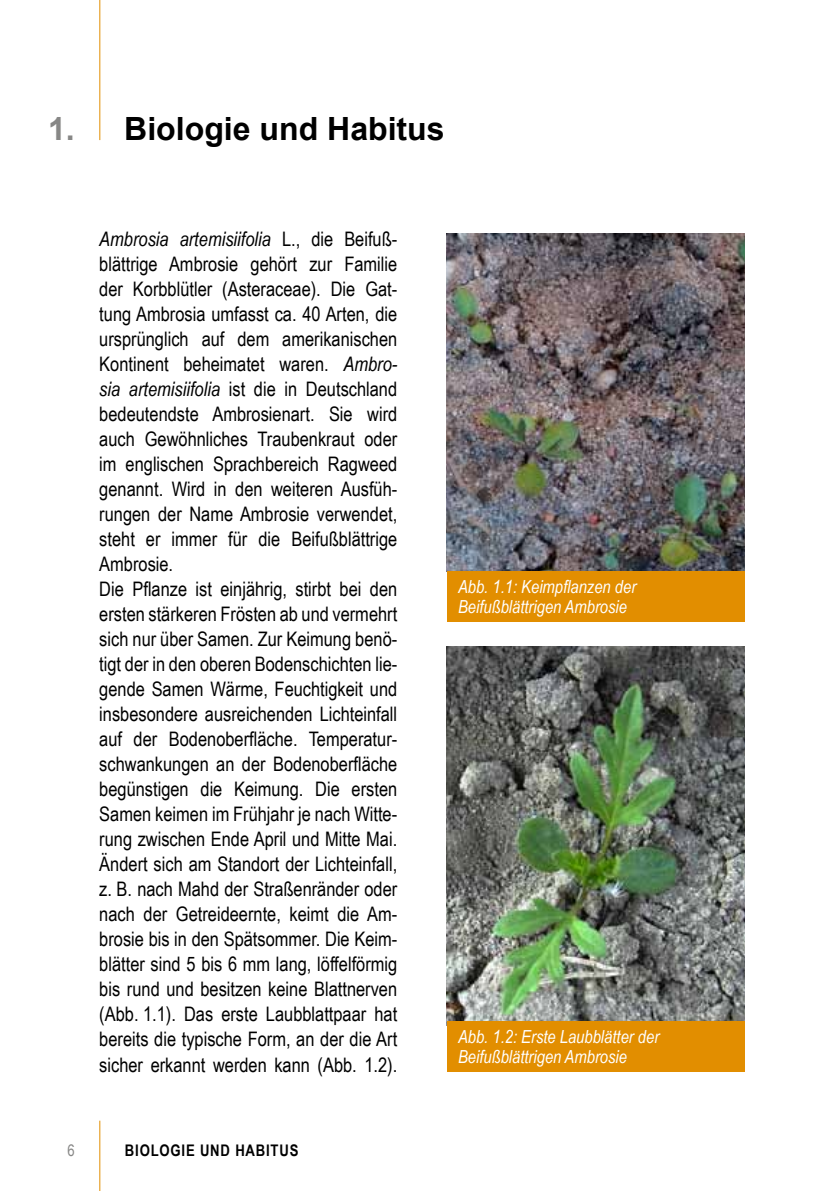
<style>
.page{position:relative;width:840px;height:1191px;background:#fff}
.page>*{position:absolute;margin:0;border:0;box-sizing:border-box;transform-origin:0 0}
.t1{font:700 32px "Arial";color:#000}
.t2{font:20px/25px "Arial Narrow";color:#000}
.t3{font:italic 18px/20px "Arial Narrow";color:#fff}
.t4{font:700 16px "Arial Narrow";letter-spacing:.05em;color:#000}
.t5{font:16px "Arial Narrow";color:#878786}
.s1{color:#878786}
.s2{font-style:italic}
</style>
<div class="page">
<hr style="left:99px;top:0;width:1px;height:140px;background:#e28e00">
<hr style="left:99px;top:1120px;width:1px;height:71px;background:#e28e00">
<img style="left:446px;top:234px;width:298px;height:337px">
<img style="left:446px;top:646px;width:298px;height:375px">
<div style="left:446px;top:571px;width:298px;height:51px;background:#e28e00"></div>
<div style="left:446px;top:1021px;width:298px;height:50px;background:#e28e00"></div>
<h1 class="t1" style="left:48px;top:106px;width:398px"><span class="s1">1.</span> Biologie und Habitus</h1>
<p class="t2" style="left:99px;top:226px;width:299px"><span class="s2">Ambrosia artemisiifolia</span> L., die Beifuß&shy;blättrige Ambrosie gehört zur Familie der Korbblütler (Asteraceae). Die Gat&shy;tung Ambrosia umfasst ca. 40 Arten, die ursprünglich auf dem amerikanischen Kontinent beheimatet waren. <span class="s2">Ambro&shy;sia artemisiifolia</span> ist die in Deutschland bedeutendste Ambrosienart. Sie wird auch Gewöhnliches Traubenkraut oder im englischen Sprachbereich Ragweed genannt. Wird in den weiteren Ausfüh&shy;rungen der Name Ambrosie verwendet, steht er immer für die Beifußblättrige Ambrosie.<br>Die Pflanze ist einjährig, stirbt bei den ersten stärkeren Frösten ab und vermehrt sich nur über Samen. Zur Keimung benö&shy;tigt der in den oberen Bodenschichten lie&shy;gende Samen Wärme, Feuchtigkeit und insbesondere ausreichenden Lichteinfall auf der Bodenoberfläche. Temperatur&shy;schwankungen an der Bodenoberfläche begünstigen die Keimung. Die ersten Samen keimen im Frühjahr je nach Witte&shy;rung zwischen Ende April und Mitte Mai.<br>Ändert sich am Standort der Lichteinfall, z. B. nach Mahd der Straßenränder oder nach der Getreideernte, keimt die Am&shy;brosie bis in den Spätsommer. Die Keim&shy;blätter sind 5 bis 6 mm lang, löffelförmig bis rund und besitzen keine Blattnerven (Abb. 1.1). Das erste Laubblattpaar hat bereits die typische Form, an der die Art sicher erkannt werden kann (Abb. 1.2).</p>
<p class="t5" style="left:67px;top:1138px;width:9px">6</p>
<p class="t4" style="left:125px;top:1138px;width:165px">BIOLOGIE UND HABITUS</p>
<p class="t3" style="left:458px;top:576px;width:180px">Abb. 1.1: Keimpflanzen der<br>Beifußblättrigen Ambrosie</p>
<p class="t3" style="left:458px;top:1026px;width:203px">Abb. 1.2: Erste Laubblätter der<br>Beifußblättrigen Ambrosie</p>
</div>
